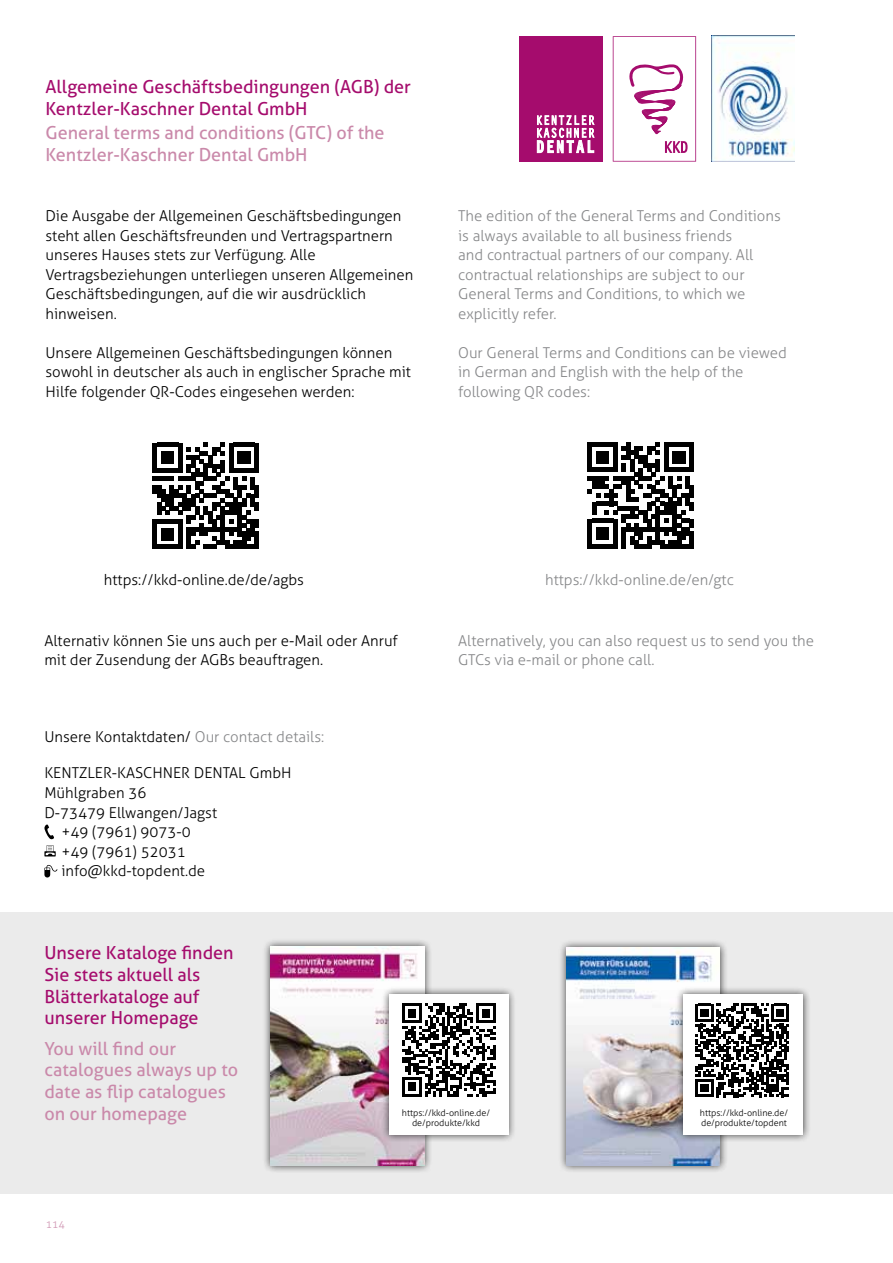
<style>
.page{position:relative;width:893px;height:1263px;background:#fff}
.page>*{position:absolute;margin:0;border:0;box-sizing:border-box;transform-origin:0 0}
.t1{font:18px/21.6px "Aller";color:#a50c6d}
.t2{font:18px/21.6px "Aller";color:#ca89aa}
.t3{font:300 15px/19.5px "Aller";color:#000}
.t4{font:300 15px/19.5px "Aller";color:#87888a}
.t5{font:300 10.5px "Aller";color:#cf95b2}
.t6{font:300 9px/10.8px "Aller";color:#000}
.s1{color:#87888a}
</style>
<div class="page">
<div style="left:0;top:913px;width:893px;height:281px;background:#ebebeb"></div>
<div style="left:519px;top:36px;width:83px;height:126px;background:#a50c6d"></div>
<svg style="left:537px;top:115px;width:58px;height:39px"></svg>
<img style="left:711px;top:36px;width:84px;height:126px">
<svg style="left:613px;top:36px;width:83px;height:126px"></svg>
<div style="left:558px;top:939px;width:170px;height:234px;background:#000;opacity:.75"></div>
<img style="left:567px;top:947px;width:153px;height:218px">
<div style="left:262px;top:938px;width:171px;height:235px;background:#000;opacity:.75"></div>
<img style="left:271px;top:946px;width:154px;height:219px">
<svg style="left:44px;top:824px;width:12px;height:32px"></svg>
<svg style="left:44px;top:865px;width:13px;height:12px"></svg>
<svg style="left:588px;top:442px;width:106px;height:107px"></svg>
<hr style="left:690px;top:531px;width:4px;height:18px;background:#000">
<div style="left:675px;top:986px;width:136px;height:156px;background:#000;opacity:.75"></div>
<div style="left:684px;top:994px;width:119px;height:140px;background:#fff"></div>
<svg style="left:696px;top:1004px;width:93px;height:93px"></svg>
<div style="left:381px;top:986px;width:136px;height:156px;background:#000;opacity:.75"></div>
<div style="left:389px;top:994px;width:119px;height:140px;background:#fff"></div>
<svg style="left:402px;top:1003px;width:94px;height:94px"></svg>
<svg style="left:153px;top:443px;width:106px;height:106px"></svg>
<hr style="left:255px;top:532px;width:4px;height:17px;background:#000">
<p class="t1" style="left:45px;top:76px;width:367px">Allgemeine Geschäftsbedingungen (AGB) der<br>Kentzler-Kaschner Dental GmbH</p>
<p class="t2" style="left:45px;top:122px;width:341px">General terms and conditions (GTC) of the<br>Kentzler-Kaschner Dental GmbH</p>
<p class="t3" style="left:45px;top:206px;width:369px">Die Ausgabe der Allgemeinen Geschäftsbedingungen steht allen Geschäftsfreunden und Vertragspartnern unseres Hauses stets zur Verfügung. Alle Vertragsbeziehungen unterliegen unseren Allgemeinen Geschäftsbedingungen, auf die wir ausdrücklich hinweisen.</p>
<p class="t3" style="left:45px;top:343px;width:367px">Unsere Allgemeinen Geschäftsbedingungen können sowohl in deutscher als auch in englischer Sprache mit<br>Hilfe folgender QR-Codes eingesehen werden:</p>
<p class="t4" style="left:458px;top:206px;width:324px">The edition of the General Terms and Conditions is always available to all business friends<br>and contractual partners of our company. All contractual relationships are subject to our General Terms and Conditions, to which we explicitly refer.</p>
<p class="t4" style="left:458px;top:343px;width:330px">Our General Terms and Conditions can be viewed in German and English with the help of the following QR codes:</p>
<p class="t3" style="left:104px;top:570px;width:202px">https://kkd-online.de/de/agbs</p>
<p class="t4" style="left:545px;top:570px;width:190px">https://kkd-online.de/en/gtc</p>
<p class="t3" style="left:44px;top:630px;width:355px">Alternativ können Sie uns auch per e-Mail oder Anruf mit der Zusendung der AGBs beauftragen.</p>
<p class="t3" style="left:44px;top:727px;width:281px">Unsere Kontaktdaten/ <span class="s1">Our contact details:</span></p>
<p class="t3" style="left:44px;top:763px;width:249px">KENTZLER-KASCHNER DENTAL GmbH</p>
<p class="t3" style="left:44px;top:783px;width:103px">Mühlgraben 36</p>
<p class="t3" style="left:44px;top:802px;width:174px">D-73479 Ellwangen/Jagst</p>
<p class="t3" style="left:61px;top:822px;width:131px">+49 (7961) 9073-0</p>
<p class="t3" style="left:62px;top:841px;width:126px">+49 (7961) 52031</p>
<p class="t3" style="left:61px;top:861px;width:145px">info@kkd-topdent.de</p>
<p class="t4" style="left:458px;top:630px;width:357px">Alternatively, you can also request us to send you the<br>GTCs via e-mail or phone call.</p>
<p class="t1" style="left:44px;top:942px;width:191px">Unsere Kataloge finden<br>Sie stets aktuell als<br>Blätterkataloge auf unserer Homepage</p>
<p class="t2" style="left:44px;top:1037px;width:195px">You will find our catalogues always up to date as flip catalogues on our homepage</p>
<p class="t5" style="left:46px;top:1218px;width:20px">114</p>
<p class="t6" style="left:402px;top:1107px;width:90px;text-align:center">https://kkd-online.de/ de/produkte/kkd</p>
<p class="t6" style="left:700px;top:1107px;width:90px">https://kkd-online.de/ de/produkte/topdent</p>
</div>
